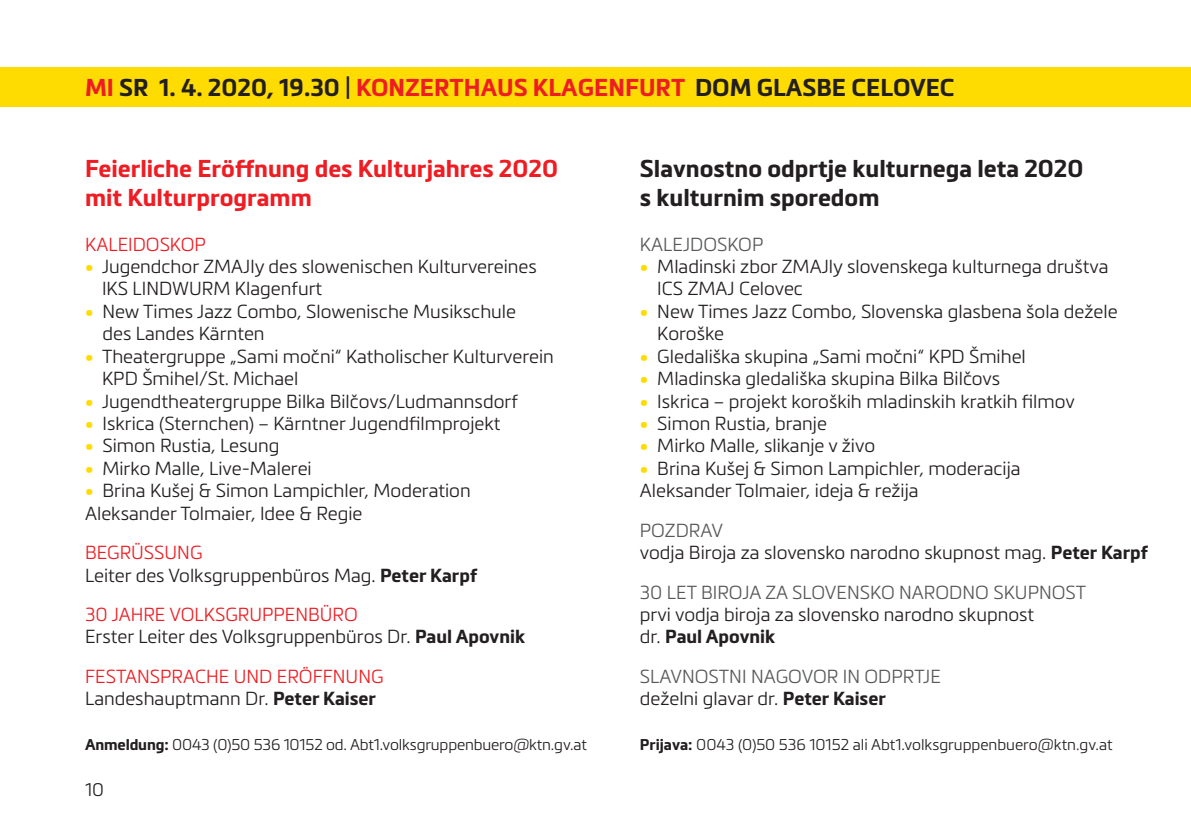
<style>
.page{position:relative;width:1191px;height:840px;background:#fff}
.page>*{position:absolute;margin:0;border:0;box-sizing:border-box;transform-origin:0 0}
.t1{font:700 24px/28.8px "Metronic Land Kaernten";color:#231f20}
.t2{font:700 24px/28.8px "Metronic Land Kaernten";color:#ee1d23}
.t3{font:300 18.6px/22.4px "Metronic Land Kaernten";color:#231f20}
.t4{font:300 18.6px/22.4px "Metronic Land Kaernten";color:#57585a}
.t5{font:300 18.6px/22.4px "Metronic Land Kaernten";color:#ee1d23}
.t6{font:300 18px "Metronic Land Kaernten";color:#231f20}
.t7{font:300 15.4px "Metronic Land Kaernten";letter-spacing:-.01em;color:#231f20}
.s1{color:#ee1d23}
.s2{font-weight:700;color:#ffdc01}
.s3{font-weight:700}
.s4{color:#231f20}
.s5{font-weight:700;color:#231f20}
.s6{color:#57585a}
</style>
<div class="page">
<div style="left:0;top:67px;width:1191px;height:39px;background:#ffdc01"></div>
<p class="t1" style="left:85px;top:73px;width:871px"><span class="s1">MI</span> SR 1. 4. 2020, 19.30 | <span class="s1">KONZERTHAUS KLAGENFURT</span> DOM GLASBE CELOVEC</p>
<p class="t2" style="left:85px;top:153px;width:474px">Feierliche Eröffnung des Kulturjahres 2020 mit Kulturprogramm</p>
<p class="t5" style="left:85px;top:232px;width:122px">KALEIDOSKOP</p>
<p class="t3" style="left:102px;top:254px;width:436px;text-indent:-17px"><span class="s2">•</span> Jugendchor ZMAJly des slowenischen Kulturvereines<br>IKS LINDWURM Klagenfurt</p>
<p class="t3" style="left:102px;top:299px;width:415px;text-indent:-17px"><span class="s2">•</span> New Times Jazz Combo, Slowenische Musikschule des Landes Kärnten</p>
<p class="t3" style="left:102px;top:344px;width:453px;text-indent:-17px"><span class="s2">•</span> Theatergruppe „Sami močni“ Katholischer Kulturverein<br>KPD Šmihel/St. Michael</p>
<p class="t3" style="left:85px;top:389px;width:434px"><span class="s2">•</span> Jugendtheatergruppe Bilka Bilčovs/Ludmannsdorf</p>
<p class="t3" style="left:85px;top:411px;width:417px"><span class="s2">•</span> Iskrica (Sternchen) – Kärntner Jugendfilmprojekt</p>
<p class="t3" style="left:85px;top:433px;width:196px"><span class="s2">•</span> Simon Rustia, Lesung</p>
<p class="t3" style="left:85px;top:456px;width:228px"><span class="s2">•</span> Mirko Malle, Live-Malerei</p>
<p class="t3" style="left:85px;top:478px;width:387px"><span class="s2">•</span> Brina Kušej &amp; Simon Lampichler, Moderation<br>Aleksander Tolmaier, Idee &amp; Regie</p>
<p class="t3" style="left:85px;top:540px;width:394px"><span class="s1">BEGRÜSSUNG<br></span>Leiter des Volksgruppenbüros Mag. <span class="s3">Peter Karpf</span></p>
<p class="t3" style="left:85px;top:602px;width:442px"><span class="s1">30 JAHRE VOLKSGRUPPENBÜRO<br></span>Erster Leiter des Volksgruppenbüros Dr. <span class="s3">Paul Apovnik</span></p>
<p class="t5" style="left:85px;top:664px;width:300px">FESTANSPRACHE UND ERÖFFNUNG<br><span class="s4">Landeshauptmann Dr.</span> <span class="s5">Peter Kaiser</span></p>
<p class="t7" style="left:85px;top:734px;width:503px"><span class="s3">Anmeldung:</span> 0043 (0)50 536 10152 od. Abt1.volksgruppenbuero@ktn.gv.at</p>
<p class="t6" style="left:85px;top:776px;width:20px">10</p>
<p class="t1" style="left:640px;top:153px;width:445px">Slavnostno odprtje kulturnega leta 2020 s kulturnim sporedom</p>
<p class="t4" style="left:640px;top:232px;width:125px">KALEJDOSKOP</p>
<p class="t3" style="left:657px;top:254px;width:453px;text-indent:-17px"><span class="s2">•</span> Mladinski zbor ZMAJly slovenskega kulturnega društva<br>ICS ZMAJ Celovec</p>
<p class="t3" style="left:657px;top:299px;width:462px;text-indent:-17px"><span class="s2">•</span> New Times Jazz Combo, Slovenska glasbena šola dežele<br>Koroške</p>
<p class="t3" style="left:640px;top:344px;width:387px"><span class="s2">•</span> Gledališka skupina „Sami močni“ KPD Šmihel</p>
<p class="t3" style="left:640px;top:366px;width:362px"><span class="s2">•</span> Mladinska gledališka skupina Bilka Bilčovs</p>
<p class="t3" style="left:640px;top:389px;width:436px"><span class="s2">•</span> Iskrica – projekt koroških mladinskih kratkih filmov</p>
<p class="t3" style="left:640px;top:411px;width:188px"><span class="s2">•</span> Simon Rustia, branje</p>
<p class="t3" style="left:640px;top:433px;width:237px"><span class="s2">•</span> Mirko Malle, slikanje v živo</p>
<p class="t3" style="left:640px;top:456px;width:382px"><span class="s2">•</span> Brina Kušej &amp; Simon Lampichler, moderacija<br>Aleksander Tolmaier, ideja &amp; režija</p>
<p class="t3" style="left:640px;top:518px;width:509px"><span class="s6">POZDRAV<br></span>vodja Biroja za slovensko narodno skupnost mag. <span class="s3">Peter Karpf</span></p>
<p class="t4" style="left:640px;top:579px;width:448px">30 LET BIROJA ZA SLOVENSKO NARODNO SKUPNOST</p>
<p class="t3" style="left:640px;top:602px;width:396px">prvi vodja biroja za slovensko narodno skupnost dr. <span class="s3">Paul Apovnik</span></p>
<p class="t4" style="left:640px;top:664px;width:302px">SLAVNOSTNI NAGOVOR IN ODPRTJE <span class="s4">deželni glavar dr.</span> <span class="s5">Peter Kaiser</span></p>
<p class="t7" style="left:640px;top:734px;width:474px"><span class="s3">Prijava:</span> 0043 (0)50 536 10152 ali Abt1.volksgruppenbuero@ktn.gv.at</p>
</div>
